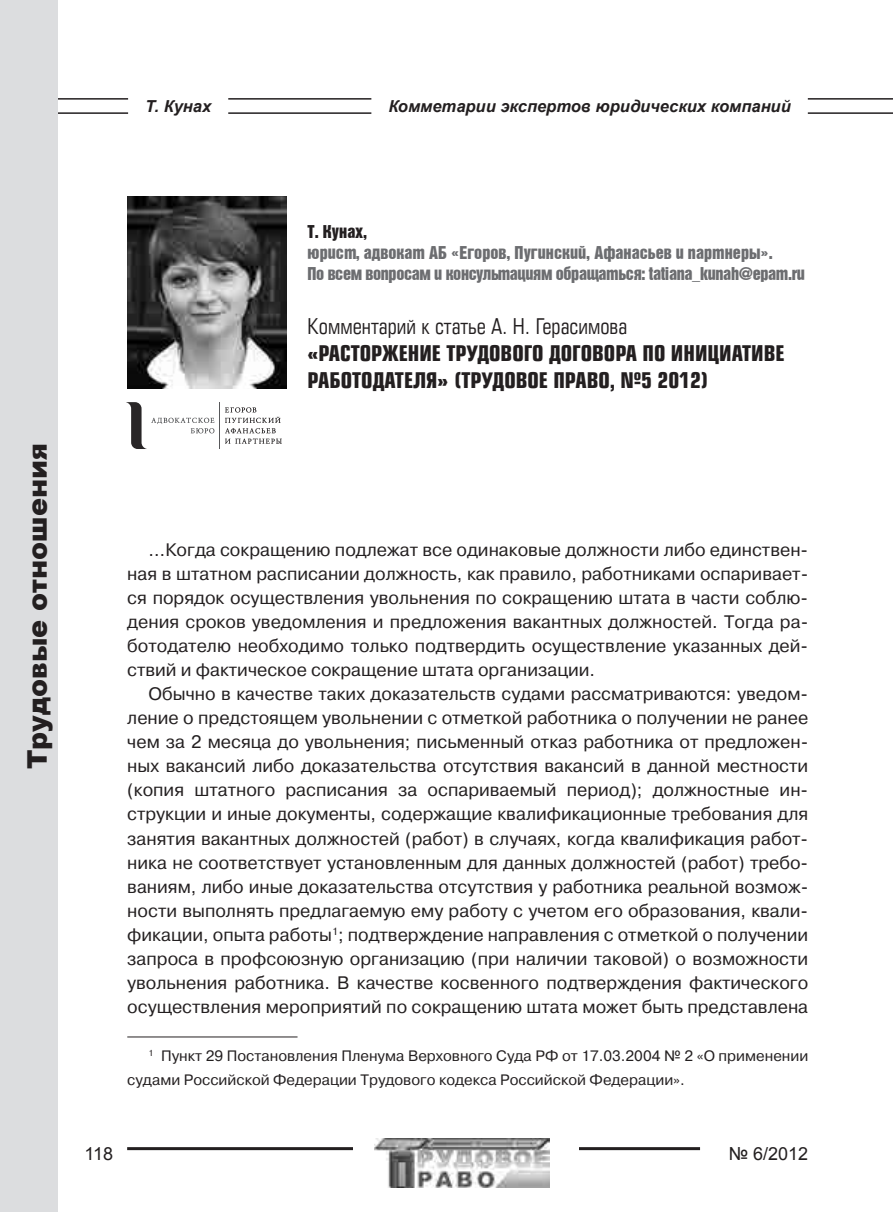
<style>
.page{position:relative;width:893px;height:1212px;background:#fff}
.page>*{position:absolute;margin:0;border:0;box-sizing:border-box;transform-origin:0 0}
.t1{font:900 27px "Arial";color:#231f20}
.t2{font:700 21px/27px "Europe Condensed C";color:#231f20}
.t3{font:21px "Europe Condensed C";color:#231f20}
.t4{font:18px/24px "Pragmatica";color:#231f20;text-align:justify}
.t5{font:18px/21px "Bastion Kontrast Alt C";color:#6c6d70}
.t6{font:18px "Arial";color:#231f20}
.t7{font:18px "Bastion Kontrast Alt C";color:#231f20}
.t8{font:italic 700 16.5px "Arial";color:#231f20}
.t9{font:15px/24px "Pragmatica";color:#231f20}
</style>
<div class="page">
<hr style="left:34px;top:98px;width:858px;height:2px;background:#231f20">
<hr style="left:34px;top:112px;width:858px;height:2px;background:#231f20">
<div style="left:0;top:0;width:58px;height:1211px;background:#dcdddf"></div>
<hr style="left:127px;top:1146px;width:572px;height:3px;background:#231f20">
<div style="left:353px;top:1135px;width:225px;height:58px;background:#fff"></div>
<img style="left:374px;top:1138px;width:175px;height:49px">
<div style="left:128px;top:95px;width:100px;height:23px;background:#fff"></div>
<svg style="left:225px;top:407px;width:57px;height:36px"></svg>
<hr style="left:219px;top:402px;width:1px;height:47px;background:#57585a">
<svg style="left:126px;top:402px;width:88px;height:47px"></svg>
<img style="left:127px;top:196px;width:159px;height:192px">
<div style="left:371px;top:95px;width:436px;height:23px;background:#fff"></div>
<hr style="left:127px;top:1036px;width:170px;height:1px;background:#231f20">
<p class="t8" style="left:145px;top:96px;width:68px">Т. Кунах</p>
<p class="t8" style="left:388px;top:96px;width:404px">Комметарии экспертов юридических компаний</p>
<h1 class="t1" style="left:18px;top:768px;width:327px;rotate:-90deg">Трудовые отношения</h1>
<p class="t7" style="left:307px;top:222px;width:61px">Т. Кунах,</p>
<p class="t5" style="left:307px;top:242px;width:498px">юрист, адвокат АБ «Егоров, Пугинский, Афанасьев и партнеры».<br>По всем вопросам и консультациям обращаться: tatiana_kunah@epam.ru</p>
<p class="t3" style="left:307px;top:313px;width:321px">Комментарий к статье А. Н. Герасимова</p>
<p class="t2" style="left:307px;top:339px;width:478px">«РАСТОРЖЕНИЕ ТРУДОВОГО ДОГОВОРА ПО ИНИЦИАТИВЕ<br>РАБОТОДАТЕЛЯ» (ТРУДОВОЕ ПРАВО, №5 2012)</p>
<p class="t4" style="left:127px;top:538px;width:682px;text-indent:21px">…Когда сокращению подлежат все одинаковые должности либо единствен&shy;ная в штатном расписании должность, как правило, работниками оспаривает&shy;ся порядок осуществления увольнения по сокращению штата в части соблю&shy;дения сроков уведомления и предложения вакантных должностей. Тогда ра&shy;ботодателю необходимо только подтвердить осуществление указанных дей&shy;ствий и фактическое сокращение штата организации.</p>
<p class="t4" style="left:127px;top:682px;width:682px;text-indent:21px">Обычно в качестве таких доказательств судами рассматриваются: уведом&shy;ление о предстоящем увольнении с отметкой работника о получении не ранее чем за 2 месяца до увольнения; письменный отказ работника от предложен&shy;ных вакансий либо доказательства отсутствия вакансий в данной местности (копия штатного расписания за оспариваемый период); должностные ин&shy;струкции и иные документы, содержащие квалификационные требования для занятия вакантных должностей (работ) в случаях, когда квалификация работ&shy;ника не соответствует установленным для данных должностей (работ) требо&shy;ваниям, либо иные доказательства отсутствия у работника реальной возмож&shy;ности выполнять предлагаемую ему работу с учетом его образования, квали&shy;фикации, опыта работы<sup>1</sup>; подтверждение направления с отметкой о получении запроса в профсоюзную организацию (при наличии таковой) о возможности увольнения работника. В качестве косвенного подтверждения фактического осуществления мероприятий по сокращению штата может быть представлена</p>
<p class="t9" style="left:127px;top:1043px;width:682px;text-indent:21px"><sup>1</sup> Пункт 29 Постановления Пленума Верховного Суда РФ от 17.03.2004 № 2 «О применении судами Российской Федерации Трудового кодекса Российской Федерации».</p>
<p class="t6" style="left:85px;top:1141px;width:30px">118</p>
<p class="t6" style="left:728px;top:1141px;width:81px">№ 6/2012</p>
</div>
